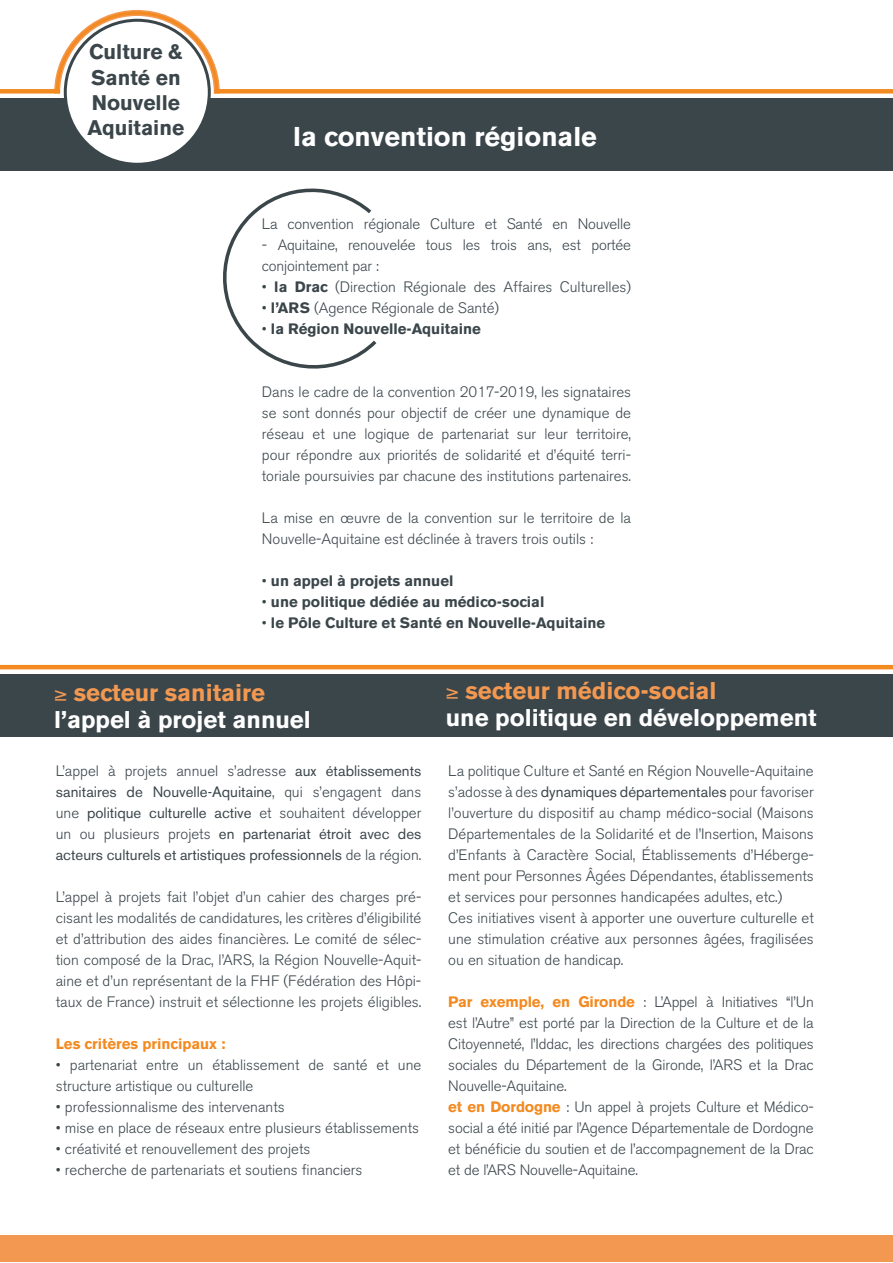
<style>
.page{position:relative;width:893px;height:1263px;background:#fff}
.page>*{position:absolute;margin:0;border:0;box-sizing:border-box;transform-origin:0 0}
.t1{font:700 27px "Akzidenz Grotesk BE";color:#fff}
.t2{font:700 24px/27px "Akzidenz Grotesk BE";color:#fff}
.t3{font:700 21px/25.2px "Akzidenz Grotesk BE";color:#3b464b}
.t4{font:300 15px/21px "Akzidenz Grotesk BE";color:#3b464b}
.t5{font:15px/21px "Akzidenz Grotesk BE";color:#3b464b;text-align:justify}
.t6{font:700 15px "Akzidenz Grotesk BE";color:#3b464b}
.t7{font:700 15px "Akzidenz Grotesk BE";color:#f38a20}
.s1{font-weight:700}
.s2{font-weight:300}
.s3{color:#f29851}
.s4{font-weight:400}
.s5{font-weight:700;color:#f38a20}
</style>
<div class="page">
<div style="left:0;top:675px;width:893px;height:62px;background:#3b464b"></div>
<svg style="left:223px;top:188px;width:154px;height:181px"></svg>
<div style="left:0;top:1236px;width:893px;height:26px;background:#f29851"></div>
<hr style="left:0;top:665px;width:893px;height:4px;background:#f38a20">
<div style="left:0;top:98px;width:893px;height:73px;background:#3b464b"></div>
<div style="left:65px;top:20px;width:144px;height:144px;background:#fff;border-radius:50%"></div>
<div style="left:0;top:89px;width:56px;height:5px;background:#f38a20"></div>
<svg style="left:53px;top:10px;width:167px;height:84px"></svg>
<div style="left:214px;top:89px;width:679px;height:5px;background:#f38a20"></div>
<h3 class="t3" style="left:88px;top:40px;width:98px">Culture &amp;<br>Santé en<br>Nouvelle<br>Aquitaine</h3>
<h1 class="t1" style="left:293px;top:121px;width:305px">la convention régionale</h1>
<p class="t4" style="left:262px;top:213px;width:371px">La convention régionale Culture et Santé en Nouvelle</p>
<p class="t4" style="left:262px;top:234px;width:371px">- Aquitaine, renouvelée tous les trois ans, est portée conjointement par :</p>
<p class="t4" style="left:262px;top:276px;width:371px">• <span class="s1">la Drac</span> (Direction Régionale des Affaires Culturelles)</p>
<p class="t4" style="left:262px;top:297px;width:239px">• <span class="s1">l’ARS</span> (Agence Régionale de Santé)</p>
<p class="t6" style="left:262px;top:320px;width:221px"><span class="s2">•</span> la Région Nouvelle-Aquitaine</p>
<p class="t4" style="left:262px;top:381px;width:371px;text-align:justify">Dans le cadre de la convention 2017-2019, les signataires se sont donnés pour objectif de créer une dynamique de réseau et une logique de partenariat sur leur territoire, pour répondre aux priorités de solidarité et d’équité terri&shy;toriale poursuivies par chacune des institutions partenaires.</p>
<p class="t4" style="left:262px;top:507px;width:371px">La mise en œuvre de la convention sur le territoire de la<br>Nouvelle-Aquitaine est déclinée à travers trois outils :</p>
<p class="t6" style="left:262px;top:572px;width:193px"><span class="s2">•</span> un appel à projets annuel</p>
<p class="t6" style="left:262px;top:593px;width:284px"><span class="s2">•</span> une politique dédiée au médico-social</p>
<p class="t6" style="left:262px;top:614px;width:345px"><span class="s2">•</span> le Pôle Culture et Santé en Nouvelle-Aquitaine</p>
<h2 class="t2" style="left:54px;top:679px;width:258px"><span class="s3">≥ secteur sanitaire </span>l’appel à projet annuel</h2>
<h2 class="t2" style="left:446px;top:677px;width:372px"><span class="s3">≥ secteur médico-social<br></span>une politique en développement</h2>
<p class="t5" style="left:56px;top:760px;width:367px"><span class="s2">L’appel à projets annuel s’adresse</span> aux établissements sanitaires de Nouvelle-Aquitaine<span class="s2">, qui s’engagent dans une</span> politique culturelle active <span class="s2">et souhaitent développer un ou plusieurs projets</span> en partenariat étroit avec des acteurs culturels et artistiques professionnels <span class="s2">de la région.</span></p>
<p class="t4" style="left:56px;top:886px;width:367px;text-align:justify">L’appel à projets fait l’objet d’un cahier des charges pré&shy;cisant les modalités de candidatures, les critères d’éligibilité et d’attribution des aides financières. Le comité de sélec&shy;tion composé de la Drac, l’ARS, la Région Nouvelle-Aquit&shy;aine et d’un représentant de la FHF (Fédération des Hôpi&shy;taux de France) instruit et sélectionne les projets éligibles.</p>
<p class="t7" style="left:56px;top:1035px;width:171px">Les critères principaux :</p>
<p class="t4" style="left:56px;top:1054px;width:367px">• partenariat entre un établissement de santé et une structure artistique ou culturelle</p>
<p class="t4" style="left:56px;top:1096px;width:230px">• professionnalisme des intervenants</p>
<p class="t4" style="left:56px;top:1117px;width:365px">• mise en place de réseaux entre plusieurs établissements</p>
<p class="t4" style="left:56px;top:1138px;width:256px">• créativité et renouvellement des projets</p>
<p class="t4" style="left:56px;top:1159px;width:308px">• recherche de partenariats et soutiens financiers</p>
<p class="t4" style="left:448px;top:760px;width:367px">La politique Culture et Santé en Région Nouvelle-Aquitaine s’adosse à des <span class="s4">dynamiques départementales</span> pour favoriser l’ouverture du dispositif au champ médico-social (Maisons Départementales de la Solidarité et de l’Insertion, Maisons d’Enfants à Caractère Social, Établissements d’Héberge&shy;ment pour Personnes Âgées Dépendantes, établissements et services pour personnes handicapées adultes, etc.)<br>Ces initiatives visent à apporter une ouverture culturelle et une stimulation créative aux personnes âgées, fragilisées ou en situation de handicap.</p>
<p class="t4" style="left:448px;top:991px;width:367px"><span class="s5">Par exemple, en Gironde</span> : L’Appel à Initiatives “l’Un est l’Autre” est porté par la Direction de la Culture et de la Citoyenneté, l’Iddac, les directions chargées des politiques sociales du Département de la Gironde, l’ARS et la Drac Nouvelle-Aquitaine.<br><span class="s5">et en Dordogne</span> : Un appel à projets Culture et Médico&shy;social a été initié par l’Agence Départementale de Dordogne et bénéficie du soutien et de l’accompagnement de la Drac et de l’ARS Nouvelle-Aquitaine.</p>
</div>
